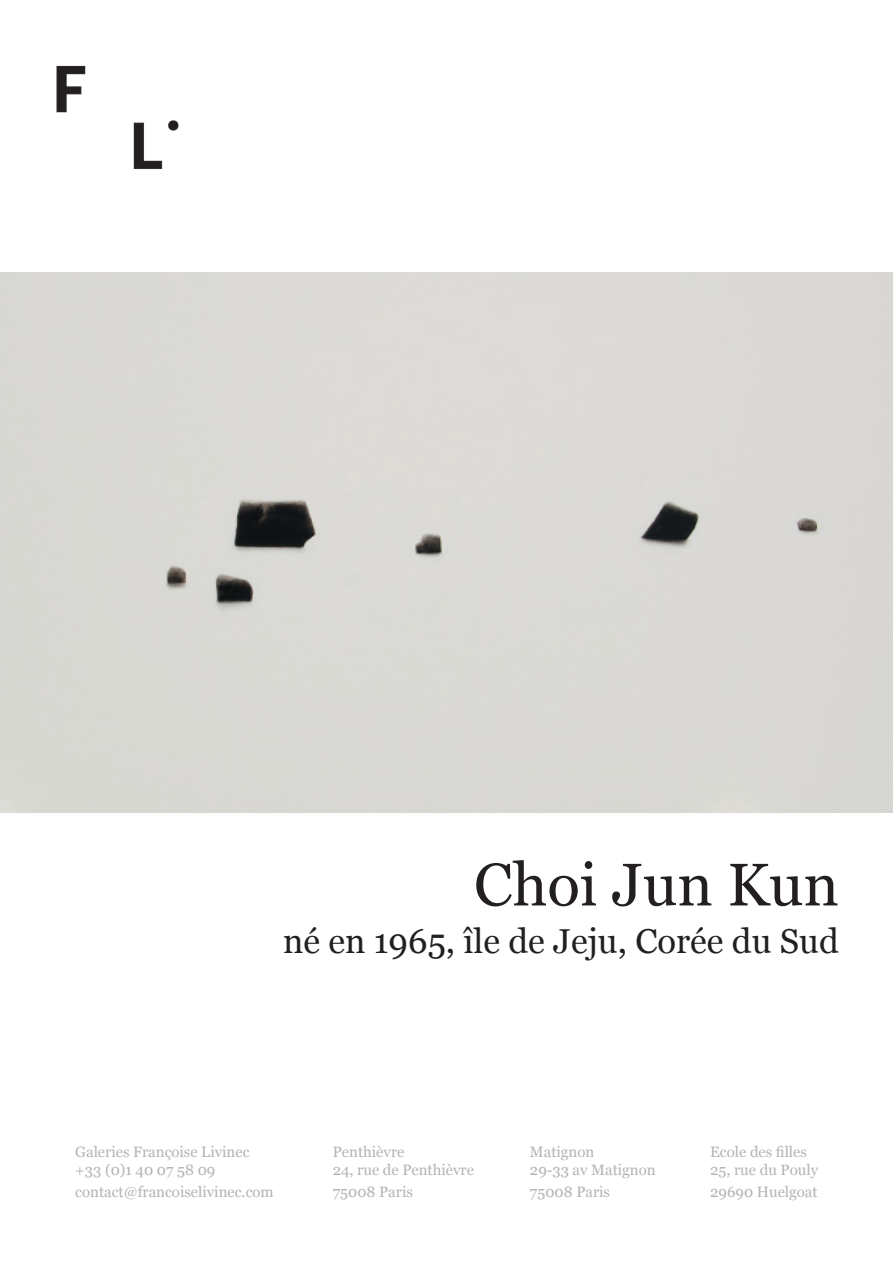
<style>
.page{position:relative;width:893px;height:1263px;background:#fff}
.page>*{position:absolute;margin:0;border:0;box-sizing:border-box;transform-origin:0 0}
.t1{font:60px "Georgia";color:#231f20}
.t2{font:34.5px "Georgia";color:#231f20}
.t3{font:15px/18px "Georgia";color:#b2b3b7}
</style>
<div class="page">
<img style="left:56px;top:65px;width:123px;height:105px">
<div style="left:0;top:272px;width:893px;height:541px;background:#dad9d6"></div>
<h1 class="t1" style="left:474px;top:848px;width:366px">Choi Jun Kun</h1>
<h2 class="t2" style="left:283px;top:921px;width:557px">né en 1965, île de Jeju, Corée du Sud</h2>
<p class="t3" style="left:75px;top:1143px;width:176px">Galeries Françoise Livinec +33 (0)1 40 07 58 09</p>
<p class="t3" style="left:75px;top:1183px;width:200px">contact@francoiselivinec.com</p>
<p class="t3" style="left:333px;top:1143px;width:143px">Penthièvre<br>24, rue de Penthièvre</p>
<p class="t3" style="left:333px;top:1183px;width:82px">75008 Paris</p>
<p class="t3" style="left:530px;top:1143px;width:127px">Matignon<br>29-33 av Matignon</p>
<p class="t3" style="left:530px;top:1183px;width:82px">75008 Paris</p>
<p class="t3" style="left:710px;top:1143px;width:109px">Ecole des filles<br>25, rue du Pouly</p>
<p class="t3" style="left:710px;top:1183px;width:109px">29690 Huelgoat</p>
</div>
